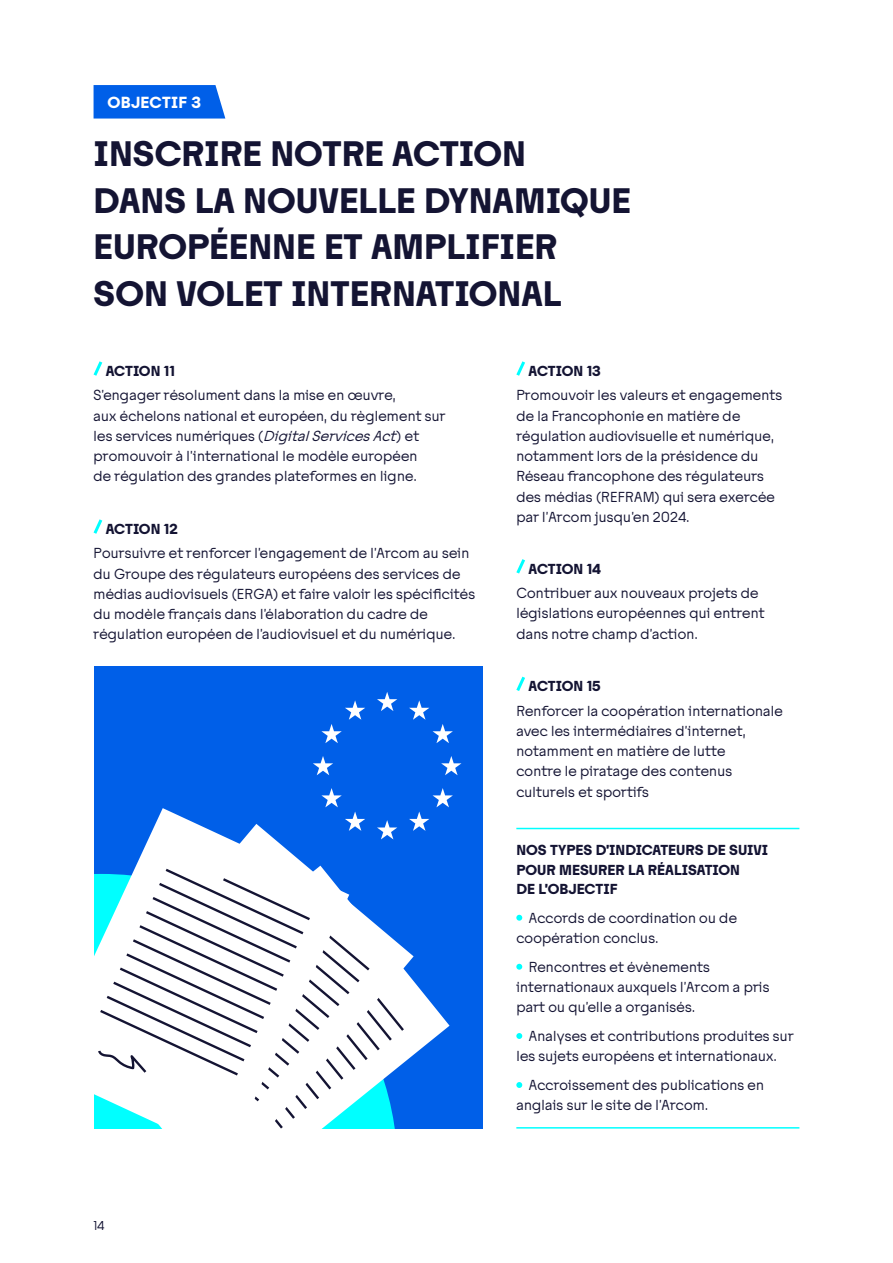
<style>
.page{position:relative;width:893px;height:1263px;background:#fff}
.page>*{position:absolute;margin:0;border:0;box-sizing:border-box;transform-origin:0 0}
.t1{font:700 33px/46.5px "Tosh";color:#141433}
.t2{font:700 15px "Tosh";letter-spacing:.02em;color:#fff}
.t3{font:13.5px/20.2px "Tosh";letter-spacing:.02em;color:#141433}
.t4{font:700 13.5px/19.5px "Tosh";color:#141433}
.t5{font:12px "Tosh";color:#141433}
.s1{font-style:italic}
</style>
<div class="page">
<svg style="left:93px;top:361px;width:10px;height:15px"></svg>
<svg style="left:93px;top:519px;width:10px;height:15px"></svg>
<svg style="left:94px;top:85px;width:131px;height:34px;background:#0c66e9"></svg>
<svg style="left:516px;top:361px;width:9px;height:15px"></svg>
<svg style="left:516px;top:559px;width:9px;height:15px"></svg>
<svg style="left:516px;top:676px;width:9px;height:15px"></svg>
<div style="left:94px;top:666px;width:388px;height:462px;background:#005fe8"></div>
<svg style="left:414px;top:981px;width:36px;height:74px"></svg>
<svg style="left:381px;top:839px;width:33px;height:222px"></svg>
<svg style="left:94px;top:808px;width:228px;height:320px"></svg>
<svg style="left:97px;top:867px;width:309px;height:261px;background:#d1e4ef"></svg>
<svg style="left:377px;top:692px;width:20px;height:19px"></svg>
<svg style="left:377px;top:820px;width:20px;height:19px"></svg>
<svg style="left:313px;top:756px;width:20px;height:19px"></svg>
<svg style="left:321px;top:700px;width:44px;height:43px"></svg>
<svg style="left:321px;top:788px;width:44px;height:43px"></svg>
<svg style="left:441px;top:756px;width:20px;height:19px"></svg>
<svg style="left:409px;top:700px;width:44px;height:43px"></svg>
<svg style="left:409px;top:788px;width:44px;height:43px"></svg>
<svg style="left:516px;top:915px;width:6px;height:6px"></svg>
<svg style="left:516px;top:964px;width:6px;height:6px"></svg>
<svg style="left:516px;top:1033px;width:6px;height:6px"></svg>
<svg style="left:516px;top:1082px;width:6px;height:6px"></svg>
<hr style="left:516px;top:828px;width:283px;height:1px;background:#0ff">
<hr style="left:516px;top:1127px;width:283px;height:1px;background:#0ff">
<p class="t2" style="left:108px;top:91px;width:95px">OBJECTIF 3</p>
<h1 class="t1" style="left:94px;top:130px;width:539px">INSCRIRE NOTRE ACTION<br>DANS LA NOUVELLE DYNAMIQUE<br>EUROPÉENNE ET AMPLIFIER<br>SON VOLET INTERNATIONAL</h1>
<p class="t4" style="left:106px;top:361px;width:71px">ACTION 11</p>
<p class="t3" style="left:94px;top:385px;width:353px">S’engager résolument dans la mise en œuvre,<br>aux échelons national et européen, du règlement sur les services numériques (<span class="s1">DigitalServicesAct</span>) et promouvoir à l’international le modèle européen<br>de régulation des grandes plateformes en ligne.</p>
<p class="t4" style="left:106px;top:519px;width:73px">ACTION 12</p>
<p class="t3" style="left:94px;top:543px;width:383px">Poursuivre et renforcer l’engagement de l’Arcom au sein du Groupe des régulateurs européens des services de médias audiovisuels (ERGA) et faire valoir les spécificités du modèle français dans l’élaboration du cadre de régulation européen de l’audiovisuel et du numérique.</p>
<p class="t4" style="left:528px;top:361px;width:74px">ACTION 13</p>
<p class="t3" style="left:516px;top:385px;width:267px">Promouvoir les valeurs et engagements de la Francophonie en matière de régulation audiovisuelle et numérique, notamment lors de la présidence du Réseau francophone des régulateurs des médias (REFRAM) qui sera exercée par l’Arcom jusqu’en 2024.</p>
<p class="t4" style="left:528px;top:559px;width:74px">ACTION 14</p>
<p class="t3" style="left:516px;top:583px;width:250px">Contribuer aux nouveaux projets de législations européennes qui entrent dans notre champ d’action.</p>
<p class="t4" style="left:528px;top:676px;width:74px">ACTION 15</p>
<p class="t3" style="left:516px;top:700px;width:268px">Renforcer la coopération internationale avec les intermédiaires d’internet, notamment en matière de lutte<br>contre le piratage des contenus culturels et sportifs</p>
<p class="t4" style="left:516px;top:840px;width:253px">NOS TYPES D’INDICATEURS DE SUIVI<br>POUR MESURER LA RÉALISATION<br>DE L’OBJECTIF</p>
<p class="t3" style="left:516px;top:908px;width:222px;text-indent:12px">Accords de coordination ou de coopération conclus.</p>
<p class="t3" style="left:516px;top:957px;width:255px;text-indent:12px">Rencontres et évènements internationaux auxquels l’Arcom a pris part ou qu’elle a organisés.</p>
<p class="t3" style="left:516px;top:1026px;width:279px;text-indent:12px">Analyses et contributions produites sur les sujets européens et internationaux.</p>
<p class="t3" style="left:516px;top:1075px;width:249px;text-indent:12px">Accroissement des publications en anglais sur le site de l’Arcom.</p>
<p class="t5" style="left:94px;top:1217px;width:13px">14</p>
</div>
